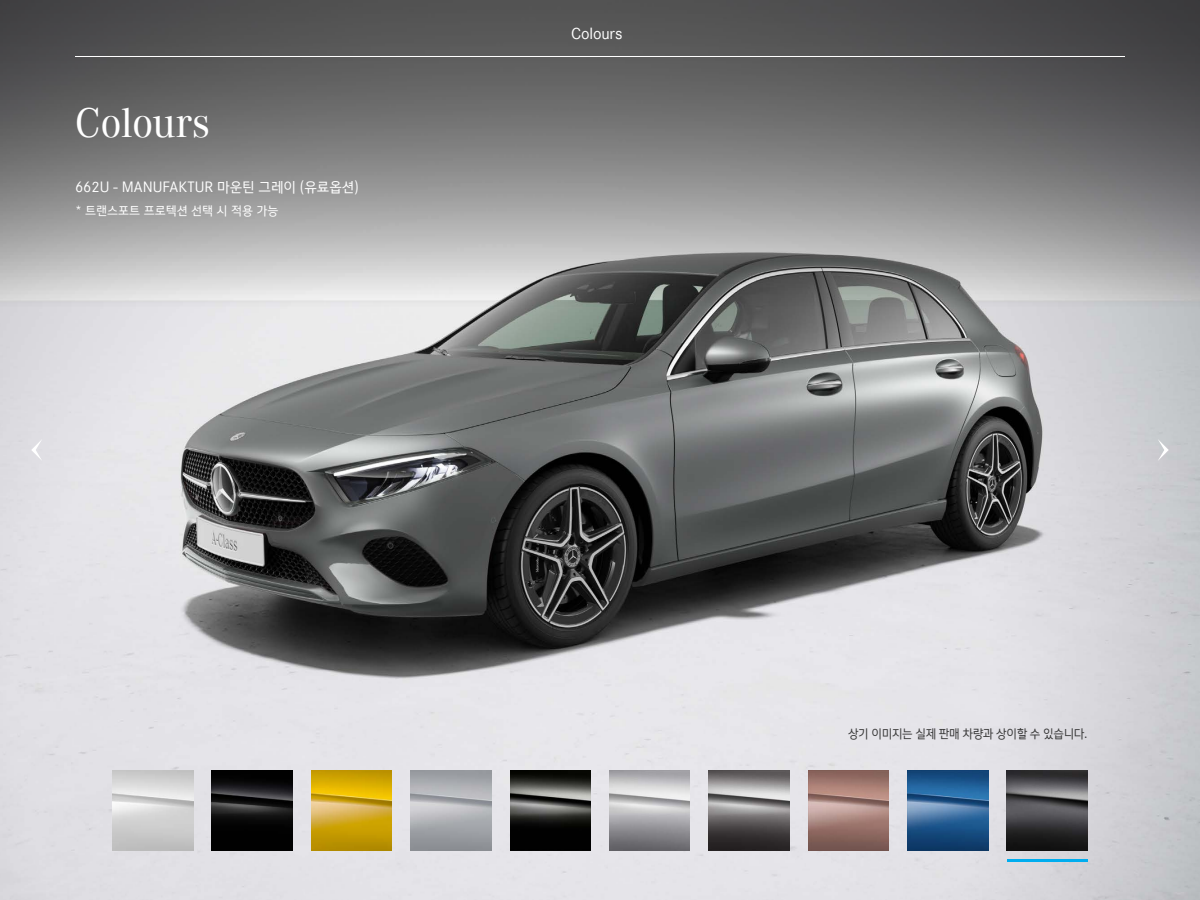
<style>
.page{position:relative;width:1200px;height:900px;background:#fff}
.page>*{position:absolute;margin:0;border:0;box-sizing:border-box;transform-origin:0 0}
.t1{font:43.75px "MBK Corporate A";letter-spacing:-.01em;color:#fff}
.t2{font:16.88px "MBK Corporate S";letter-spacing:-.01em;color:#fff}
.t3{font:15.62px "MBK Corporate S";color:#fff}
.t4{font:13.75px "MBK Corporate S";letter-spacing:-.02em;color:#363636;scale:.95 1}
.t5{font:13.75px "MBK Corporate S";color:#fff}
</style>
<div class="page">
<img style="left:0;top:306px;width:1200px;height:594px">
<svg style="left:0;top:0;width:1200px;height:306px;background:#7e7e7f"></svg>
<hr style="left:1007px;top:859px;width:81px;height:3px;background:#00adef">
<hr style="left:75px;top:56px;width:1050px;height:1px;background:#fff">
<svg style="left:31px;top:439px;width:11px;height:22px"></svg>
<svg style="left:1158px;top:439px;width:11px;height:22px"></svg>
<img style="left:212px;top:770px;width:80px;height:81px">
<img style="left:112px;top:770px;width:81px;height:81px">
<img style="left:311px;top:770px;width:81px;height:81px">
<img style="left:411px;top:770px;width:80px;height:81px">
<img style="left:510px;top:770px;width:81px;height:81px">
<img style="left:709px;top:770px;width:80px;height:81px">
<img style="left:609px;top:770px;width:81px;height:81px">
<img style="left:808px;top:770px;width:81px;height:81px">
<img style="left:908px;top:770px;width:80px;height:81px">
<img style="left:1007px;top:770px;width:80px;height:81px">
<h1 class="t1" style="left:75px;top:99px;width:137px">Colours</h1>
<p class="t3" style="left:75px;top:178px;width:285px">662U - MANUFAKTUR 마운틴 그레이 (유료옵션(</p>
<p class="t5" style="left:75px;top:203px;width:205px">* 트랜스포트 프로텍션 선택 시 적용 가능</p>
<p class="t2" style="left:571px;top:24px;width:53px">Colours</p>
<p class="t4" style="left:848px;top:726px;width:254px">상기 이미지는 실제 판매 차량과 상이할 수 있습니다.</p>
</div>
